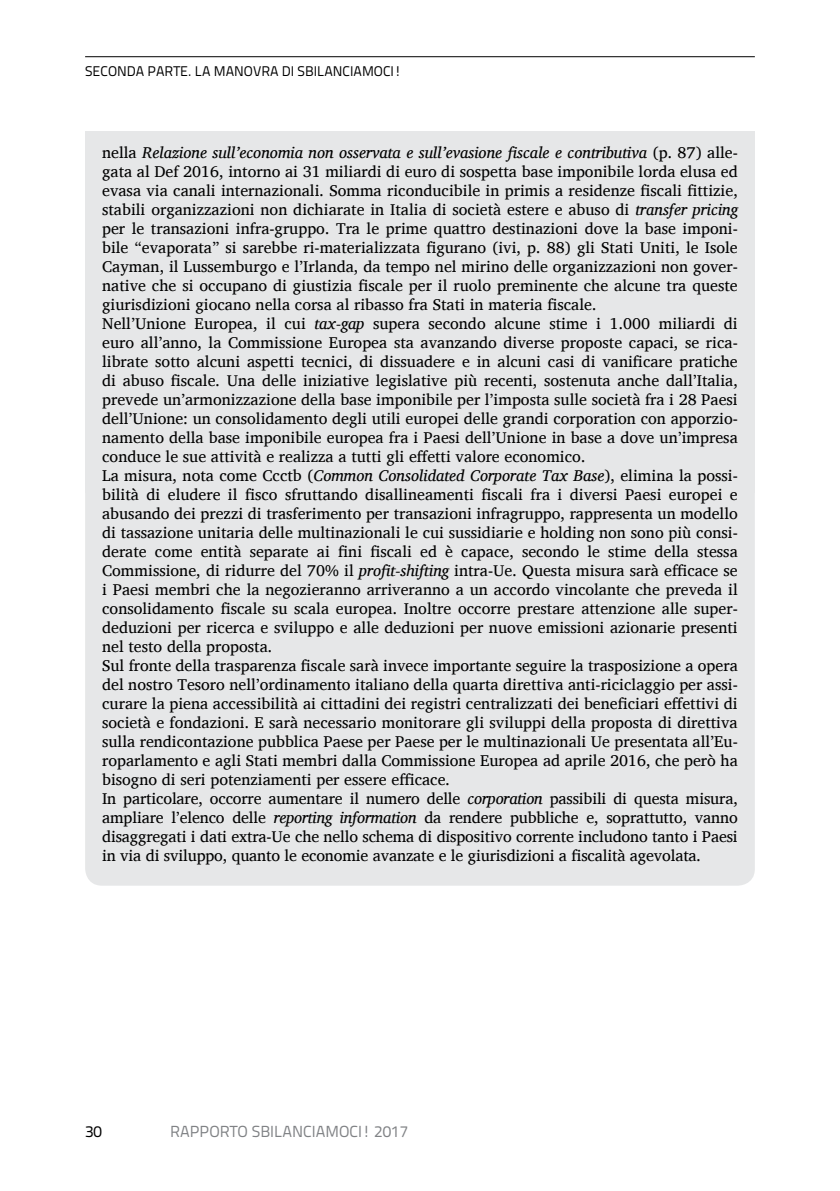
<style>
.page{position:relative;width:840px;height:1191px;background:#fff}
.page>*{position:absolute;margin:0;border:0;box-sizing:border-box;transform-origin:0 0}
._5_3_testo_riquadri{font:16px/19px "Charis SIL";color:#000;text-align:justify}
._4_1_numero_pag{font:16px "Titillium Text 22 L 400 wt";color:#808285}
._4_1_numero_pag-2{font:16px "Titillium Text 22 L 400 wt";color:#000}
._3_1_info_testa{font:14px "Titillium Text 22 L 400 wt";color:#000}
.s1{font-style:italic}
</style>
<div class="page">
<div style="left:85px;top:131px;width:669px;height:754px;background:#e6e7e8;border-radius:17px"></div>
<hr style="left:85px;top:56px;width:669px;height:1px;background:#000">
<p class="_3_1_info_testa" style="left:85px;top:61px;width:318px">SECONDA PARTE. LA MANOVRA DI SBILANCIAMOCI!</p>
<p class="_5_3_testo_riquadri" style="left:102px;top:143px;width:636px">nella <span class="s1">Relazione sull’economia non osservata e sull’evasione fiscale e contributiva</span> (p. 87) alle&shy;gata al Def 2016, intorno ai 31 miliardi di euro di sospetta base imponibile lorda elusa ed evasa via canali internazionali. Somma riconducibile in primis a residenze fiscali fittizie, stabili organizzazioni non dichiarate in Italia di società estere e abuso di <span class="s1">transfer pricing </span>per le transazioni infra-gruppo. Tra le prime quattro destinazioni dove la base imponi&shy;bile “evaporata” si sarebbe ri-materializzata figurano (ivi, p. 88) gli Stati Uniti, le Isole Cayman, il Lussemburgo e l’Irlanda, da tempo nel mirino delle organizzazioni non gover&shy;native che si occupano di giustizia fiscale per il ruolo preminente che alcune tra queste giurisdizioni giocano nella corsa al ribasso fra Stati in materia fiscale.</p>
<p class="_5_3_testo_riquadri" style="left:102px;top:314px;width:636px">Nell’Unione Europea, il cui <span class="s1">tax-gap</span> supera secondo alcune stime i 1.000 miliardi di euro all’anno, la Commissione Europea sta avanzando diverse proposte capaci, se rica&shy;librate sotto alcuni aspetti tecnici, di dissuadere e in alcuni casi di vanificare pratiche di abuso fiscale. Una delle iniziative legislative più recenti, sostenuta anche dall’Italia, prevede un’armonizzazione della base imponibile per l’imposta sulle società fra i 28 Paesi dell’Unione: un consolidamento degli utili europei delle grandi corporation con apporzio&shy;namento della base imponibile europea fra i Paesi dell’Unione in base a dove un’impresa conduce le sue attività e realizza a tutti gli effetti valore economico.</p>
<p class="_5_3_testo_riquadri" style="left:102px;top:466px;width:636px">La misura, nota come Ccctb (<span class="s1">Common Consolidated Corporate Tax Base</span>), elimina la possi&shy;bilità di eludere il fisco sfruttando disallineamenti fiscali fra i diversi Paesi europei e abusando dei prezzi di trasferimento per transazioni infragruppo, rappresenta un modello di tassazione unitaria delle multinazionali le cui sussidiarie e holding non sono più consi&shy;derate come entità separate ai fini fiscali ed è capace, secondo le stime della stessa Commissione, di ridurre del 70% il <span class="s1">profit-shifting</span> intra-Ue. Questa misura sarà efficace se i Paesi membri che la negozieranno arriveranno a un accordo vincolante che preveda il consolidamento fiscale su scala europea. Inoltre occorre prestare attenzione alle super&shy;deduzioni per ricerca e sviluppo e alle deduzioni per nuove emissioni azionarie presenti nel testo della proposta.</p>
<p class="_5_3_testo_riquadri" style="left:102px;top:656px;width:636px">Sul fronte della trasparenza fiscale sarà invece importante seguire la trasposizione a opera del nostro Tesoro nell’ordinamento italiano della quarta direttiva anti-riciclaggio per assi&shy;curare la piena accessibilità ai cittadini dei registri centralizzati dei beneficiari effettivi di società e fondazioni. E sarà necessario monitorare gli sviluppi della proposta di direttiva sulla rendicontazione pubblica Paese per Paese per le multinazionali Ue presentata all’Eu&shy;roparlamento e agli Stati membri dalla Commissione Europea ad aprile 2016, che però ha bisogno di seri potenziamenti per essere efficace.</p>
<p class="_5_3_testo_riquadri" style="left:102px;top:789px;width:636px">In particolare, occorre aumentare il numero delle <span class="s1">corporation</span> passibili di questa misura, ampliare l’elenco delle <span class="s1">reporting information</span> da rendere pubbliche e, soprattutto, vanno disaggregati i dati extra-Ue che nello schema di dispositivo corrente includono tanto i Paesi in via di sviluppo, quanto le economie avanzate e le giurisdizioni a fiscalità agevolata.</p>
<p class="_4_1_numero_pag-2" style="left:85px;top:1119px;width:18px">30</p>
<p class="_4_1_numero_pag" style="left:170px;top:1119px;width:239px">RAPPORTO SBILANCIAMOCI! 2017</p>
</div>
